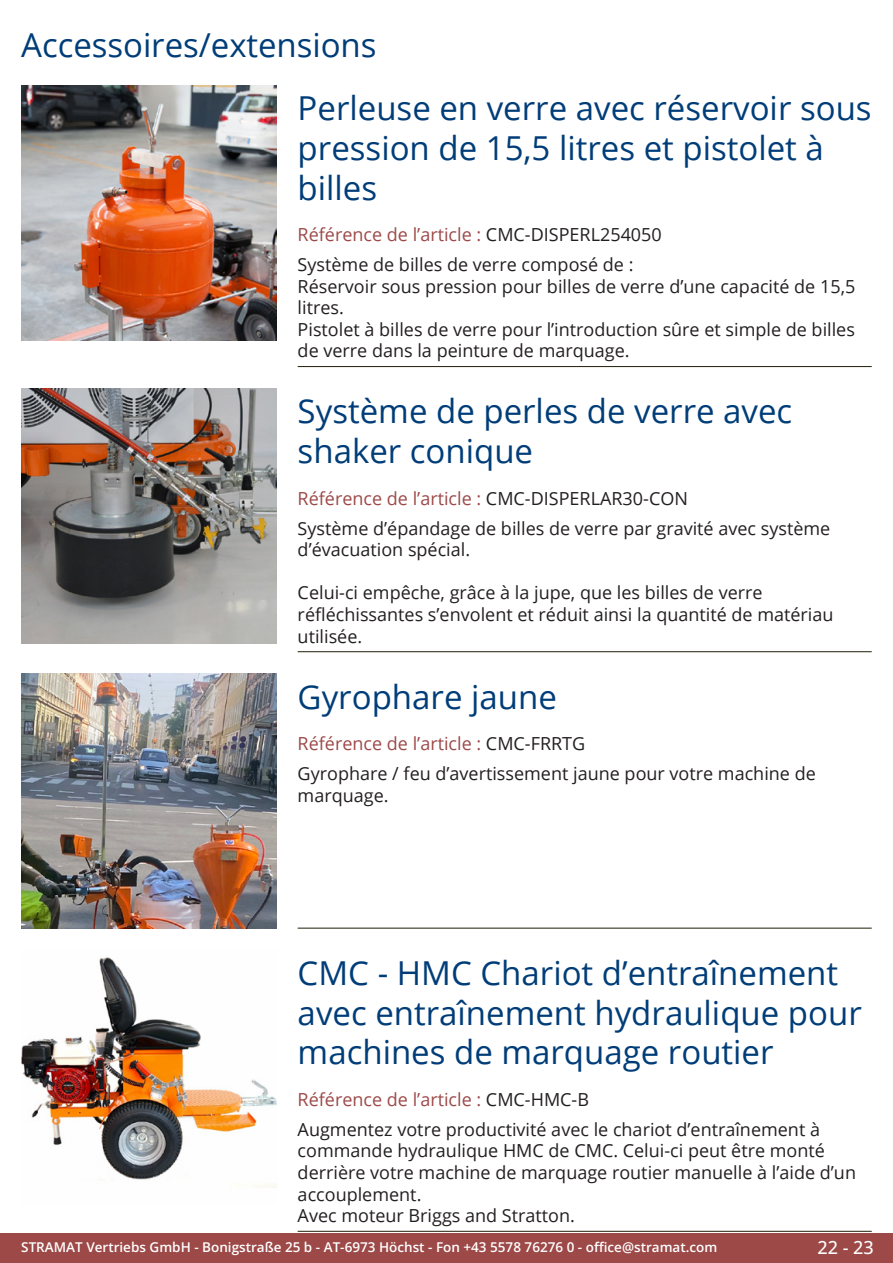
<style>
.page{position:relative;width:893px;height:1263px;background:#fff}
.page>*{position:absolute;margin:0;border:0;box-sizing:border-box;transform-origin:0 0}
.Produkttitel{font:33px/39.6px "Open Sans";color:#003d78}
.RastTitel{font:33px "Open Sans";color:#003d78}
.Beschreibung_Text{font:18px/21.6px "Open Sans";color:#231f20}
.TechDaten_Überschrif{font:18px "Open Sans";color:#9c4948}
.t1{font:500 18px "Open Sans";color:#fff}
.t2{font:600 13.5px "Open Sans";color:#fff}
.s1{color:#231f20}
</style>
<div class="page">
<div style="left:0;top:1233px;width:893px;height:30px;background:#9c4948"></div>
<hr style="left:298px;top:366px;width:574px;height:1px;background:#201d08">
<hr style="left:298px;top:651px;width:574px;height:1px;background:#201d08">
<hr style="left:298px;top:928px;width:574px;height:1px;background:#201d08">
<hr style="left:298px;top:1231px;width:574px;height:1px;background:#201d08">
<img style="left:21px;top:85px;width:255px;height:255px">
<img style="left:21px;top:388px;width:255px;height:255px">
<img style="left:21px;top:673px;width:255px;height:255px">
<img style="left:21px;top:957px;width:255px;height:231px">
<p class="RastTitel" style="left:21px;top:22px;width:357px">Accessoires/extensions</p>
<p class="Produkttitel" style="left:298px;top:88px;width:575px">Perleuse en verre avec réservoir sous pression de 15,5 litres et pistolet à billes</p>
<p class="TechDaten_Überschrif" style="left:298px;top:222px;width:366px">Référence de l’article : <span class="s1">CMC-DISPERL254050</span></p>
<p class="Beschreibung_Text" style="left:298px;top:253px;width:559px">Système de billes de verre composé de :<br>Réservoir sous pression pour billes de verre d’une capacité de 15,5 litres.<br>Pistolet à billes de verre pour l’introduction sûre et simple de billes de verre dans la peinture de marquage.</p>
<p class="Produkttitel" style="left:298px;top:391px;width:496px">Système de perles de verre avec shaker conique</p>
<p class="TechDaten_Überschrif" style="left:298px;top:486px;width:392px">Référence de l’article : <span class="s1">CMC-DISPERLAR30-CON</span></p>
<p class="Beschreibung_Text" style="left:298px;top:517px;width:534px">Système d’épandage de billes de verre par gravité avec système d’évacuation spécial.</p>
<p class="Beschreibung_Text" style="left:298px;top:581px;width:537px">Celui-ci empêche, grâce à la jupe, que les billes de verre réfléchissantes s’envolent et réduit ainsi la quantité de matériau utilisée.</p>
<p class="Produkttitel" style="left:298px;top:676px;width:261px">Gyrophare jaune</p>
<p class="TechDaten_Überschrif" style="left:298px;top:731px;width:289px">Référence de l’article : <span class="s1">CMC-FRRTG</span></p>
<p class="Beschreibung_Text" style="left:298px;top:762px;width:520px">Gyrophare / feu d’avertissement jaune pour votre machine de marquage.</p>
<p class="Produkttitel" style="left:298px;top:952px;width:566px">CMC - HMC Chariot d’entraînement avec entraînement hydraulique pour machines de marquage routier</p>
<p class="TechDaten_Überschrif" style="left:298px;top:1087px;width:293px">Référence de l’article : <span class="s1">CMC-HMC-B</span></p>
<p class="Beschreibung_Text" style="left:298px;top:1118px;width:560px">Augmentez votre productivité avec le chariot d’entraînement à commande hydraulique HMC de CMC. Celui-ci peut être monté derrière votre machine de marquage routier manuelle à l’aide d’un accouplement.<br>Avec moteur Briggs and Stratton.</p>
<p class="t2" style="left:21px;top:1238px;width:698px">STRAMAT Vertriebs GmbH - Bonigstraße 25 b - AT-6973 Höchst - Fon +43 5578 76276 0 - office@stramat.com</p>
<p class="t1" style="left:817px;top:1234px;width:58px">22 - 23</p>
</div>
